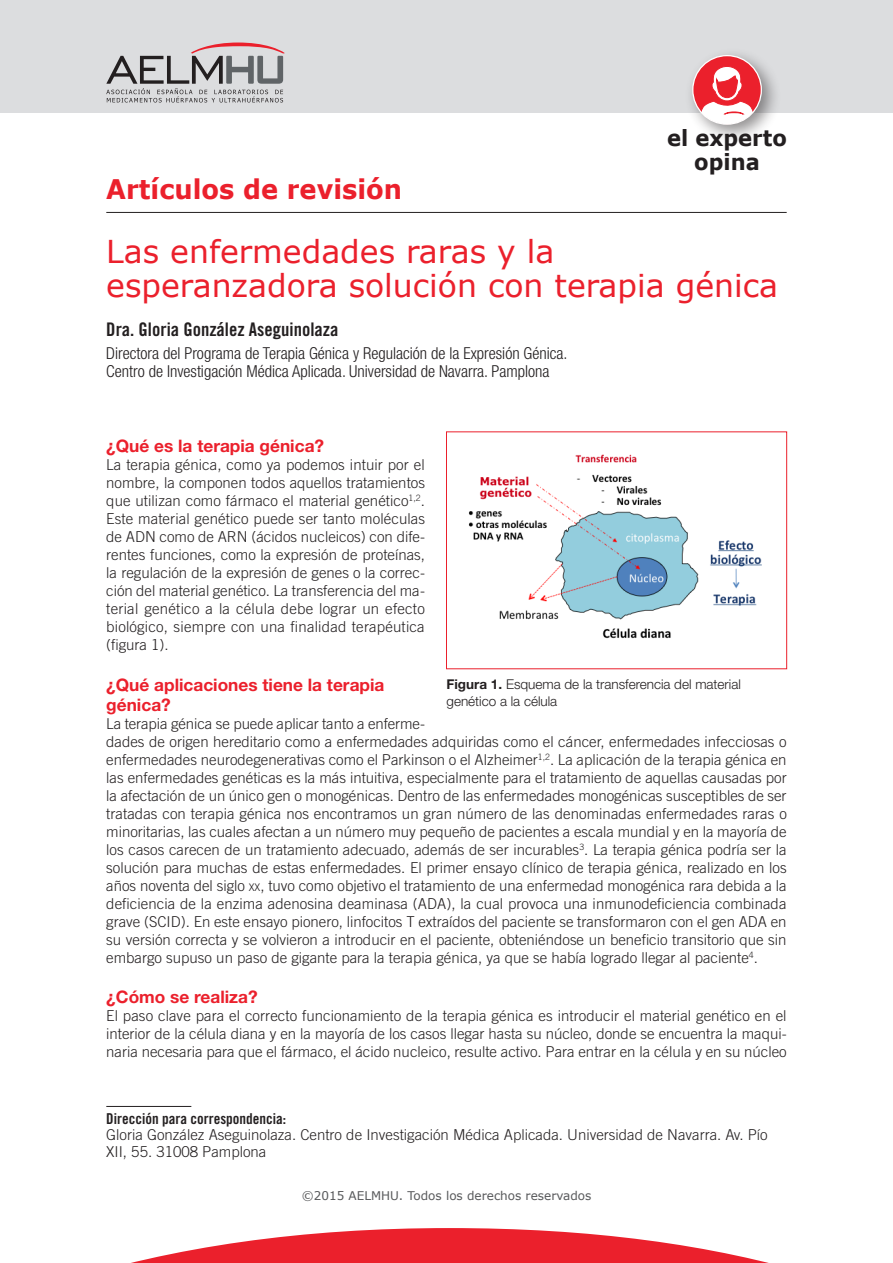
<style>
.page{position:relative;width:893px;height:1263px;background:#fff}
.page>*{position:absolute;margin:0;border:0;box-sizing:border-box;transform-origin:0 0}
.titol{font:31.5px/34.5px "Verdana";color:#eb202c}
.t1{font:700 27px "Verdana";color:#eb202c;scale:.95 1}
.t2{font:700 22.2px "Verdana";color:#231f20;scale:.95 1}
.AUTOR{font:18.75px "Trade Gothic LT Std Bd Cn 20";color:#231f20}
.Ladillo_1{font:700 17.25px/19.5px "Helvetica Neue LT Std";color:#eb202c}
.CARREGS{font:300 condensed 16.5px/18.8px "Helvetica Neue LT Std";color:#231f20}
.Text_general{font:300 15px/18px "Trade Gothic LT Std";color:#231f20;text-align:justify}
.Text_general-2{font:15px "Trade Gothic LT Std Bd Cn 20";color:#231f20}
.PIE_DE_FIGURA{font:300 13.5px/16.5px "Helvetica Neue LT Std";color:#231f20}
.t3{font:12px "Verdana";color:#57585a}
.s1{font-size:10.5px}
.s2{font-weight:700}
</style>
<div class="page">
<svg style="left:131px;top:1228px;width:638px;height:35px"></svg>
<div style="left:0;top:0;width:893px;height:112px;background:#dcdddf"></div>
<svg style="left:106px;top:43px;width:179px;height:59px"></svg>
<div style="left:684px;top:47px;width:98px;height:97px;background:#231f20;opacity:.5"></div>
<div style="left:693px;top:56px;width:68px;height:68px;background:#eb202c;border-radius:50%"></div>
<div style="left:692px;top:55px;width:70px;height:70px;border:1px solid #fff;border-radius:50%"></div>
<svg style="left:700px;top:66px;width:54px;height:58px"></svg>
<hr style="left:106px;top:212px;width:681px;height:1px;background:#231f20">
<hr style="left:106px;top:1106px;width:85px;height:1px;background:#231f20">
<img style="left:468px;top:454px;width:294px;height:185px">
<div style="left:446px;top:432px;width:341px;height:237px;border:1px solid #eb202c"></div>
<p class="t1" style="left:106px;top:172px;width:313px">Artículos de revisión</p>
<p class="t2" style="left:667px;top:124px;width:127px">el experto</p>
<p class="t2" style="left:694px;top:148px;width:70px">opina</p>
<p class="titol" style="left:106px;top:233px;width:673px">Las enfermedades raras y la esperanzadora solución con terapia génica</p>
<p class="AUTOR" style="left:106px;top:318px;width:234px">Dra. Gloria González Aseguinolaza</p>
<p class="CARREGS" style="left:106px;top:343px;width:463px">Directora del Programa de Terapia Génica y Regulación de la Expresión Génica.<br>Centro de Investigación Médica Aplicada. Universidad de Navarra. Pamplona</p>
<p class="Ladillo_1" style="left:106px;top:436px;width:219px">¿Qué es la terapia génica?</p>
<p class="Text_general" style="left:106px;top:456px;width:320px">La terapia génica, como ya podemos intuir por el nombre, la componen todos aquellos tratamientos que utilizan como fármaco el material genético<sup>1,2</sup>.<br>Este material genético puede ser tanto moléculas de ADN como de ARN (ácidos nucleicos) con dife&shy;rentes funciones, como la expresión de proteínas, la regulación de la expresión de genes o la correc&shy;ción del material genético. La transferencia del ma&shy;terial genético a la célula debe lograr un efecto biológico, siempre con una finalidad terapéutica (figura 1).</p>
<p class="Ladillo_1" style="left:106px;top:675px;width:280px">¿Qué aplicaciones tiene la terapia génica?</p>
<p class="Text_general" style="left:106px;top:714px;width:682px;text-align:left">La terapia génica se puede aplicar tanto a enferme-<br>dades de origen hereditario como a enfermedades adquiridas como el cáncer, enfermedades infecciosas o enfermedades neurodegenerativas como el Parkinson o el Alzheimer<sup>1,2</sup>. La aplicación de la terapia génica en las enfermedades genéticas es la más intuitiva, especialmente para el tratamiento de aquellas causadas por la afectación de un único gen o monogénicas. Dentro de las enfermedades monogénicas susceptibles de ser tratadas con terapia génica nos encontramos un gran número de las denominadas enfermedades raras o minoritarias, las cuales afectan a un número muy pequeño de pacientes a escala mundial y en la mayoría de los casos carecen de un tratamiento adecuado, además de ser incurables<sup>3</sup>. La terapia génica podría ser la solución para muchas de estas enfermedades. El primer ensayo clínico de terapia génica, realizado en los años noventa del siglo <span class="s1">xx</span>, tuvo como objetivo el tratamiento de una enfermedad monogénica rara debida a la deficiencia de la enzima adenosina deaminasa (ADA), la cual provoca una inmunodeficiencia combinada grave (SCID). En este ensayo pionero, linfocitos T extraídos del paciente se transformaron con el gen ADA en su versión correcta y se volvieron a introducir en el paciente, obteniéndose un beneficio transitorio que sin embargo supuso un paso de gigante para la terapia génica, ya que se había logrado llegar al paciente<sup>4</sup>.</p>
<p class="Ladillo_1" style="left:106px;top:987px;width:153px">¿Cómo se realiza?</p>
<p class="Text_general" style="left:106px;top:1007px;width:682px">El paso clave para el correcto funcionamiento de la terapia génica es introducir el material genético en el interior de la célula diana y en la mayoría de los casos llegar hasta su núcleo, donde se encuentra la maqui&shy;naria necesaria para que el fármaco, el ácido nucleico, resulte activo. Para entrar en la célula y en su núcleo</p>
<p class="PIE_DE_FIGURA" style="left:446px;top:676px;width:296px"><span class="s2">Figura 1.</span> Esquema de la transferencia del material genético a la célula</p>
<p class="Text_general-2" style="left:106px;top:1109px;width:181px">Dirección para correspondencia:</p>
<p class="Text_general" style="left:106px;top:1126px;width:663px;line-height:16.5px">Gloria González Aseguinolaza. Centro de Investigación Médica Aplicada. Universidad de Navarra. Av. Pío<br>XII, 55. 31008 Pamplona</p>
<p class="t3" style="left:302px;top:1188px;width:291px">©2015 AELMHU. Todos los derechos reservados</p>
</div>
